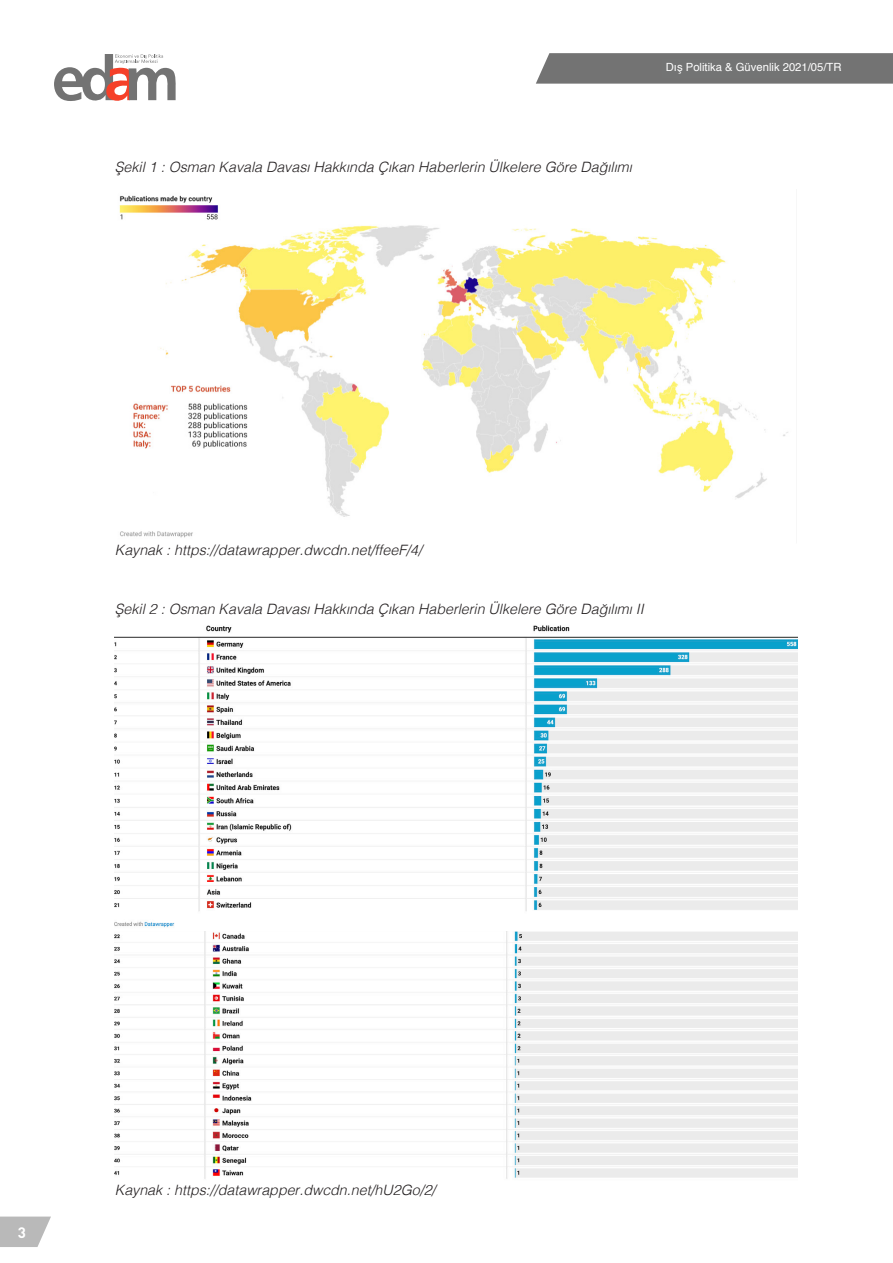
<style>
.page{position:relative;width:893px;height:1263px;background:#fff}
.page>*{position:absolute;margin:0;border:0;box-sizing:border-box;transform-origin:0 0}
.t1{font:700 15px "DIN Pro";color:#fff}
.t2{font:italic 300 14.25px "Helvetica";color:#231f20}
.t3{font:12px "DIN Pro";letter-spacing:-.02em;color:#fff}
.t4{font:11.25px "Helvetica";color:#fff}
</style>
<div class="page">
<svg style="left:0;top:1216px;width:51px;height:31px;background:#c3c3c3"></svg>
<svg style="left:536px;top:53px;width:357px;height:31px;background:#797979"></svg>
<svg style="left:54px;top:54px;width:122px;height:47px"></svg>
<div style="left:662px;top:59px;width:177px;height:18px;background:#737474"></div>
<img style="left:119px;top:195px;width:669px;height:343px">
<img style="left:115px;top:625px;width:682px;height:303px">
<img style="left:115px;top:931px;width:682px;height:248px">
<p class="t4" style="left:666px;top:58px;width:177px">Dış Politika &amp; Güvenlik 2021/05/TR</p>
<p class="t3" style="left:662px;top:60px;width:178px">Dış Politika &amp; Güvenlik 2021/02/TR</p>
<p class="t2" style="left:115px;top:155px;width:519px">Şekil 1 : Osman Kavala Davası Hakkında Çıkan Haberlerin Ülkelere Göre Dağılımı</p>
<p class="t2" style="left:115px;top:538px;width:309px">Kaynak : https://datawrapper.dwcdn.net/ffeeF/4/</p>
<p class="t2" style="left:115px;top:597px;width:530px">Şekil 2 : Osman Kavala Davası Hakkında Çıkan Haberlerin Ülkelere Göre Dağılımı II</p>
<p class="t1" style="left:18px;top:1222px;width:10px">3</p>
<p class="t2" style="left:115px;top:1177px;width:322px">Kaynak : https://datawrapper.dwcdn.net/hU2Go/2/</p>
</div>
